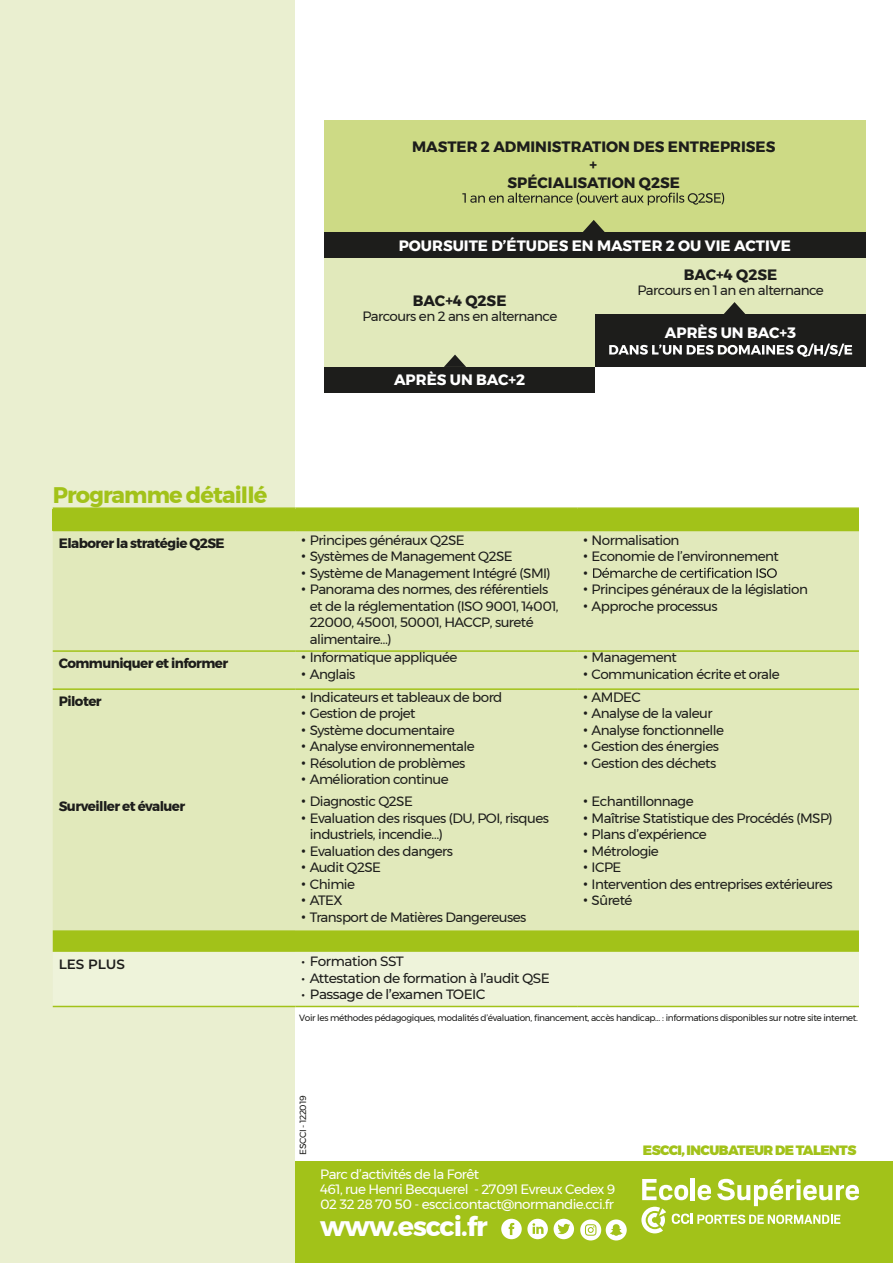
<style>
.page{position:relative;width:893px;height:1263px;background:#fff}
.page>*{position:absolute;margin:0;border:0;box-sizing:border-box;transform-origin:0 0}
.t1{font:700 27px "Montserrat";letter-spacing:-.04em;color:#fff}
.t2{font:700 22.5px "Montserrat";letter-spacing:-.04em;color:#a2c219}
.t3{font:700 15px "Montserrat";color:#1d1d1b}
.t4{font:700 15px "Montserrat";color:#fff}
.t5{font:13.5px/16.5px "Montserrat";letter-spacing:-.04em;color:#1d1d1b}
.t6{font:13.5px/15px "Montserrat";letter-spacing:-.04em;color:#fff}
.t7{font:700 13.5px "Montserrat";letter-spacing:-.04em;color:#1d1d1b}
.t8{font:500 13.5px "Montserrat";letter-spacing:-.04em;color:#1d1d1b}
.t9{font:900 13.5px "Montserrat";letter-spacing:-.04em;color:#a2c219}
.t10{font:600 13.5px "Montserrat";color:#1d1d1b}
.t11{font:700 13.5px "Roboto Condensed";color:#1d1d1b}
.t12{font:9px "Montserrat";letter-spacing:-.04em;color:#1d1d1b}
.s1{font-family:"Roboto Condensed";font-weight:700}
</style>
<div class="page">
<div style="left:295px;top:1161px;width:598px;height:102px;background:#a2c219"></div>
<svg style="left:642px;top:1179px;width:46px;height:21px"></svg>
<hr style="left:691px;top:1178px;width:4px;height:22px;background:#fff">
<svg style="left:698px;top:1185px;width:13px;height:15px"></svg>
<svg style="left:717px;top:1179px;width:142px;height:27px"></svg>
<svg style="left:672px;top:1213px;width:168px;height:11px"></svg>
<svg style="left:641px;top:1207px;width:25px;height:26px"></svg>
<svg style="left:501px;top:1219px;width:47px;height:20px"></svg>
<svg style="left:554px;top:1219px;width:20px;height:20px"></svg>
<div style="left:0;top:0;width:295px;height:1263px;background:#eaefd0"></div>
<div style="left:53px;top:509px;width:806px;height:21px;background:#a2c219"></div>
<div style="left:53px;top:531px;width:806px;height:399px;background:#e1e9bb"></div>
<svg style="left:53px;top:930px;width:806px;height:76px"></svg>
<hr style="left:53px;top:530px;width:242px;height:1px;background:#a2c219">
<hr style="left:295px;top:530px;width:282px;height:1px;background:#a2c219">
<hr style="left:577px;top:530px;width:282px;height:1px;background:#a2c219">
<hr style="left:53px;top:650px;width:242px;height:2px;background:#a2c219">
<hr style="left:295px;top:650px;width:282px;height:2px;background:#a2c219">
<hr style="left:577px;top:650px;width:282px;height:2px;background:#a2c219">
<hr style="left:53px;top:688px;width:242px;height:2px;background:#a2c219">
<hr style="left:295px;top:688px;width:282px;height:2px;background:#a2c219">
<hr style="left:577px;top:688px;width:282px;height:2px;background:#a2c219">
<hr style="left:53px;top:1006px;width:242px;height:1px;background:#a2c219">
<hr style="left:295px;top:1006px;width:282px;height:1px;background:#a2c219">
<hr style="left:577px;top:1006px;width:282px;height:1px;background:#a2c219">
<hr style="left:53px;top:507px;width:242px;height:2px;background:#a2c219">
<hr style="left:295px;top:507px;width:282px;height:2px;background:#a2c219">
<hr style="left:577px;top:507px;width:282px;height:2px;background:#a2c219">
<svg style="left:593px;top:568px;width:184px;height:10px;background:#a5ab8a"></svg>
<svg style="left:580px;top:1219px;width:47px;height:21px"></svg>
<div style="left:324px;top:258px;width:271px;height:109px;background:#e1e9bb"></div>
<div style="left:595px;top:258px;width:271px;height:56px;background:#e1e9bb"></div>
<svg style="left:724px;top:302px;width:22px;height:12px"></svg>
<div style="left:324px;top:120px;width:541px;height:112px;background:#cdda85"></div>
<svg style="left:462px;top:193px;width:262px;height:12px"></svg>
<svg style="left:583px;top:220px;width:22px;height:12px"></svg>
<div style="left:324px;top:367px;width:271px;height:25px;background:#1d1d1b"></div>
<svg style="left:444px;top:355px;width:22px;height:12px"></svg>
<div style="left:595px;top:314px;width:271px;height:53px;background:#1d1d1b"></div>
<svg style="left:609px;top:344px;width:243px;height:13px"></svg>
<div style="left:324px;top:232px;width:541px;height:26px;background:#1d1d1b"></div>
<p class="t3" style="left:412px;top:134px;width:365px">MASTER 2 ADMINISTRATION DES ENTREPRISES</p>
<p class="t3" style="left:508px;top:170px;width:174px">SPÉCIALISATION Q2SE</p>
<p class="t3" style="left:589px;top:152px;width:9px">+</p>
<p class="t4" style="left:399px;top:233px;width:394px">POURSUITE D’ÉTUDES EN MASTER 2 OU VIE ACTIVE</p>
<p class="t3" style="left:413px;top:289px;width:95px">BAC+4 Q2SE</p>
<p class="t5" style="left:362px;top:308px;width:196px">Parcours en 2 ans en alternance</p>
<p class="t4" style="left:394px;top:368px;width:133px">APRÈS UN BAC+2</p>
<p class="t3" style="left:684px;top:262px;width:95px">BAC+4 Q2SE</p>
<p class="t5" style="left:637px;top:281px;width:188px">Parcours en 1 an en alternance</p>
<p class="t4" style="left:665px;top:321px;width:133px">APRÈS UN BAC+3</p>
<h2 class="t2" style="left:53px;top:477px;width:216px">Programme détaillé</h2>
<p class="t7" style="left:59px;top:532px;width:167px">Elaborer la stratégie Q2SE</p>
<p class="t5" style="left:301px;top:532px;width:165px"><span class="s1">•</span> Principes généraux Q2SE</p>
<p class="t5" style="left:301px;top:548px;width:213px"><span class="s1">•</span> Systèmes de Management Q2SE</p>
<p class="t5" style="left:301px;top:565px;width:251px"><span class="s1">•</span> Système de Management Intégré (SMI)</p>
<p class="t5" style="left:310px;top:581px;width:250px;text-indent:-9px"><span class="s1">•</span> Panorama des normes, des référentiels et de la réglementation (ISO 9001, 14001, 22000, 45001, 50001, HACCP, sureté alimentaire…)</p>
<p class="t7" style="left:59px;top:653px;width:171px">Communiquer et informer</p>
<p class="t5" style="left:301px;top:649px;width:158px"><span class="s1">•</span> Informatique appliquée</p>
<p class="t5" style="left:301px;top:666px;width:56px"><span class="s1">•</span> Anglais</p>
<p class="t7" style="left:59px;top:691px;width:44px">Piloter</p>
<p class="t5" style="left:301px;top:689px;width:203px"><span class="s1">•</span> Indicateurs et tableaux de bord</p>
<p class="t5" style="left:301px;top:705px;width:116px"><span class="s1">•</span> Gestion de projet</p>
<p class="t5" style="left:301px;top:722px;width:155px"><span class="s1">•</span> Système documentaire</p>
<p class="t5" style="left:301px;top:738px;width:175px"><span class="s1">•</span> Analyse environnementale</p>
<p class="t5" style="left:301px;top:755px;width:166px"><span class="s1">•</span> Résolution de problèmes</p>
<p class="t5" style="left:301px;top:771px;width:149px"><span class="s1">•</span> Amélioration continue</p>
<p class="t7" style="left:59px;top:795px;width:128px">Surveiller et évaluer</p>
<p class="t5" style="left:301px;top:793px;width:113px"><span class="s1">•</span> Diagnostic Q2SE</p>
<p class="t5" style="left:310px;top:809px;width:241px;text-indent:-9px"><span class="s1">•</span> Evaluation des risques (DU, POI, risques industriels, incendie…)</p>
<p class="t5" style="left:301px;top:842px;width:153px"><span class="s1">•</span> Evaluation des dangers</p>
<p class="t5" style="left:301px;top:859px;width:81px"><span class="s1">•</span> Audit Q2SE</p>
<p class="t5" style="left:301px;top:875px;width:55px"><span class="s1">•</span> Chimie</p>
<p class="t5" style="left:301px;top:892px;width:43px"><span class="s1">•</span> ATEX</p>
<p class="t5" style="left:301px;top:908px;width:227px"><span class="s1">•</span> Transport de Matières Dangereuses</p>
<p class="t10" style="left:59px;top:955px;width:68px">LES PLUS</p>
<p class="t8" style="left:301px;top:952px;width:104px">• Formation SST</p>
<p class="t8" style="left:301px;top:968px;width:250px">• Attestation de formation à l’audit QSE</p>
<p class="t8" style="left:301px;top:985px;width:186px">• Passage de l’examen TOEIC</p>
<p class="t5" style="left:583px;top:532px;width:98px"><span class="s1">•</span> Normalisation</p>
<p class="t5" style="left:583px;top:548px;width:197px"><span class="s1">•</span> Economie de l’environnement</p>
<p class="t11" style="left:583px;top:563px;width:6px">•</p>
<p class="t5" style="left:583px;top:581px;width:226px"><span class="s1">•</span> Principes généraux de la législation</p>
<p class="t5" style="left:583px;top:598px;width:136px"><span class="s1">•</span> Approche processus</p>
<p class="t5" style="left:583px;top:649px;width:95px"><span class="s1">•</span> Management</p>
<p class="t5" style="left:583px;top:666px;width:198px"><span class="s1">•</span> Communication écrite et orale</p>
<p class="t5" style="left:583px;top:689px;width:59px"><span class="s1">•</span> AMDEC</p>
<p class="t5" style="left:583px;top:705px;width:131px"><span class="s1">•</span> Analyse de la valeur</p>
<p class="t5" style="left:583px;top:722px;width:142px"><span class="s1">•</span> Analyse fonctionnelle</p>
<p class="t5" style="left:583px;top:738px;width:137px"><span class="s1">•</span> Gestion des énergies</p>
<p class="t5" style="left:583px;top:755px;width:135px"><span class="s1">•</span> Gestion des déchets</p>
<p class="t5" style="left:583px;top:793px;width:112px"><span class="s1">•</span> Echantillonnage</p>
<p class="t5" style="left:583px;top:809px;width:251px"><span class="s1">•</span> Maîtrise Statistique des Procédés (MSP)</p>
<p class="t5" style="left:583px;top:826px;width:125px"><span class="s1">•</span> Plans d’expérience</p>
<p class="t5" style="left:583px;top:842px;width:77px"><span class="s1">•</span> Métrologie</p>
<p class="t5" style="left:583px;top:859px;width:40px"><span class="s1">•</span> ICPE</p>
<p class="t5" style="left:583px;top:875px;width:251px"><span class="s1">•</span> Intervention des entreprises extérieures</p>
<p class="t5" style="left:583px;top:892px;width:51px"><span class="s1">•</span> Sûreté</p>
<p class="t12" style="left:299px;top:1011px;width:560px">Voir les méthodes pédagogiques, modalités d’évaluation, financement, accès handicap… : informations disponibles sur notre site internet.</p>
<p class="t12" style="left:296px;top:1155px;width:61px;rotate:-90deg">ESCCI - 122019</p>
<p class="t6" style="left:320px;top:1167px;width:297px">Parc d’activités de la Forêt<br>461, rue Henri Becquerel - 27091 Evreux Cedex 9<br>02 32 28 70 50 - escci.contact@normandie.cci.fr</p>
<h1 class="t1" style="left:320px;top:1205px;width:169px">www.escci.fr</h1>
<p class="t9" style="left:643px;top:1139px;width:215px">ESCCI, INCUBATEUR DE TALENTS</p>
</div>
